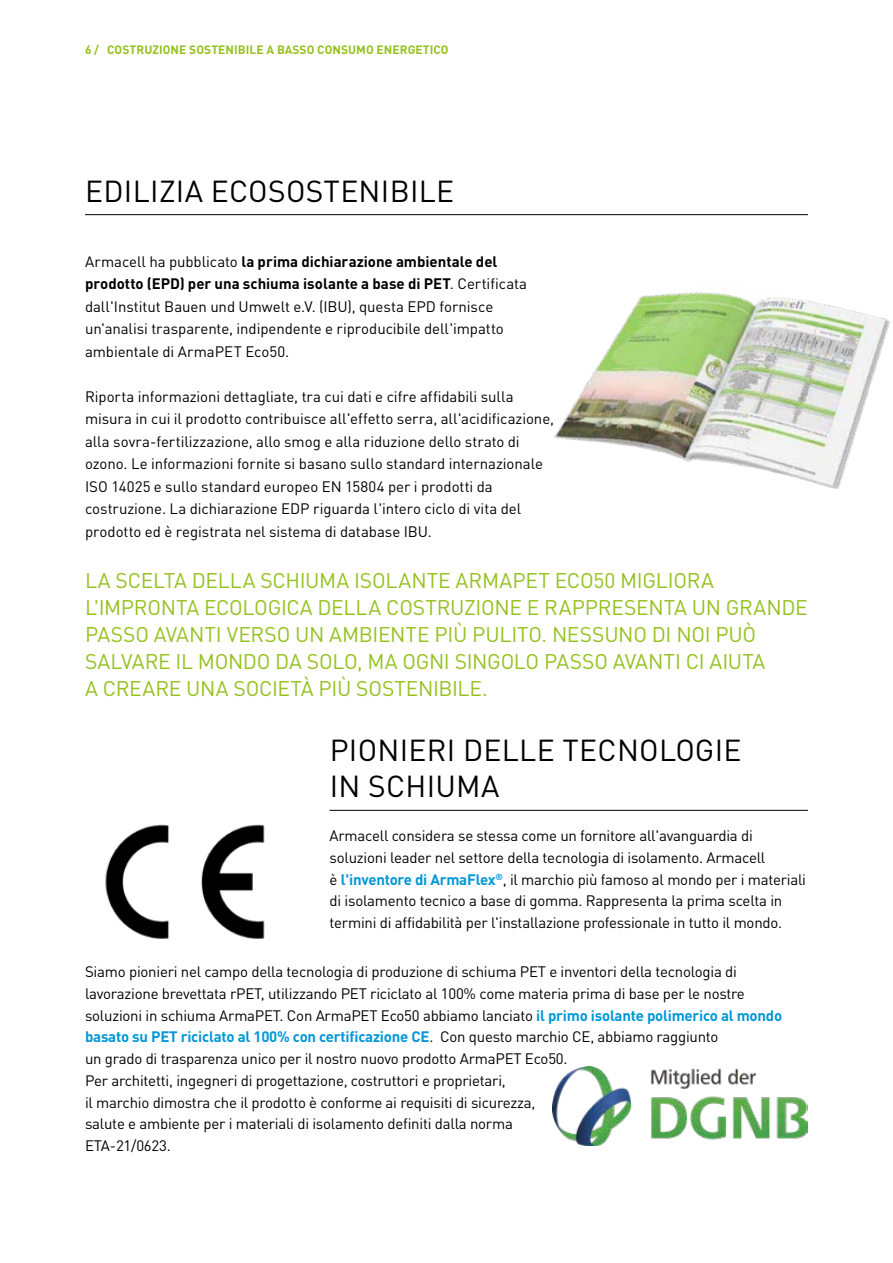
<style>
.page{position:relative;width:893px;height:1263px;background:#fff}
.page>*{position:absolute;margin:0;border:0;box-sizing:border-box;transform-origin:0 0}
.t1{font:30px/36px "DIN Pro";letter-spacing:.01em;color:#000}
.t2{font:21px/27px "DIN Pro";letter-spacing:-.015em;color:#95c11f}
.t3{font:15px/21.8px "DIN Pro";letter-spacing:-.015em;color:#000}
.t4{font:700 12px "DIN Pro";letter-spacing:.005em;color:#95c11f}
.s1{font-weight:700}
.s2{font-weight:700;color:#0097d7}
</style>
<div class="page">
<img style="left:554px;top:292px;width:336px;height:197px">
<img style="left:105px;top:824px;width:160px;height:115px">
<img style="left:553px;top:1066px;width:255px;height:79px">
<hr style="left:85px;top:214px;width:723px;height:1px;background:#000">
<hr style="left:330px;top:810px;width:478px;height:1px;background:#000">
<p class="t4" style="left:85px;top:39px;width:365px">6 / COSTRUZIONE SOSTENIBILE A BASSO CONSUMO ENERGETICO</p>
<h1 class="t1" style="left:85px;top:170px;width:371px">EDILIZIA ECOSOSTENIBILE</h1>
<p class="t3" style="left:85px;top:248px;width:443px;line-height:22.5px">Armacell ha pubblicato <span class="s1">la prima dichiarazione ambientale del prodotto (EPD) per una schiuma isolante a base di PET</span>. Certificata dall'Institut Bauen und Umwelt e.V. (IBU), questa EPD fornisce un'analisi trasparente, indipendente e riproducibile dell'impatto ambientale di ArmaPET Eco50.</p>
<p class="t3" style="left:85px;top:383px;width:471px;line-height:22.5px">Riporta informazioni dettagliate, tra cui dati e cifre affidabili sulla misura in cui il prodotto contribuisce all'effetto serra, all'acidificazione, alla sovra-fertilizzazione, allo smog e alla riduzione dello strato di ozono. Le informazioni fornite si basano sullo standard internazionale ISO 14025 e sullo standard europeo EN 15804 per i prodotti da costruzione. La dichiarazione EDP riguarda l'intero ciclo di vita del prodotto ed è registrata nel sistema di database IBU.</p>
<p class="t2" style="left:85px;top:564px;width:724px">LA SCELTA DELLA SCHIUMA ISOLANTE ARMAPET ECO50 MIGLIORA L'IMPRONTA ECOLOGICA DELLA COSTRUZIONE E RAPPRESENTA UN GRANDE PASSO AVANTI VERSO UN AMBIENTE PIÙ PULITO. NESSUNO DI NOI PUÒ SALVARE IL MONDO DA SOLO, MA OGNI SINGOLO PASSO AVANTI CI AIUTA<br>A CREARE UNA SOCIETÀ PIÙ SOSTENIBILE.</p>
<h1 class="t1" style="left:330px;top:729px;width:413px">PIONIERI DELLE TECNOLOGIE<br>IN SCHIUMA</h1>
<p class="t3" style="left:330px;top:823px;width:478px">Armacell considera se stessa come un fornitore all'avanguardia di soluzioni leader nel settore della tecnologia di isolamento. Armacell<br>è <span class="s2">l'inventore di ArmaFlex</span><sup>®</sup>, il marchio più famoso al mondo per i materiali di isolamento tecnico a base di gomma. Rappresenta la prima scelta in termini di affidabilità per l'installazione professionale in tutto il mondo.</p>
<p class="t3" style="left:85px;top:959px;width:699px">Siamo pionieri nel campo della tecnologia di produzione di schiuma PET e inventori della tecnologia di lavorazione brevettata rPET, utilizzando PET riciclato al 100% come materia prima di base per le nostre soluzioni in schiuma ArmaPET. Con ArmaPET Eco50 abbiamo lanciato <span class="s2">il primo isolante polimerico al mondo basato su PET riciclato al 100% con certificazione CE</span>. Con questo marchio CE, abbiamo raggiunto<br>un grado di trasparenza unico per il nostro nuovo prodotto ArmaPET Eco50.<br>Per architetti, ingegneri di progettazione, costruttori e proprietari,<br>il marchio dimostra che il prodotto è conforme ai requisiti di sicurezza,<br>salute e ambiente per i materiali di isolamento definiti dalla norma<br>ETA-21/0623.</p>
</div>
